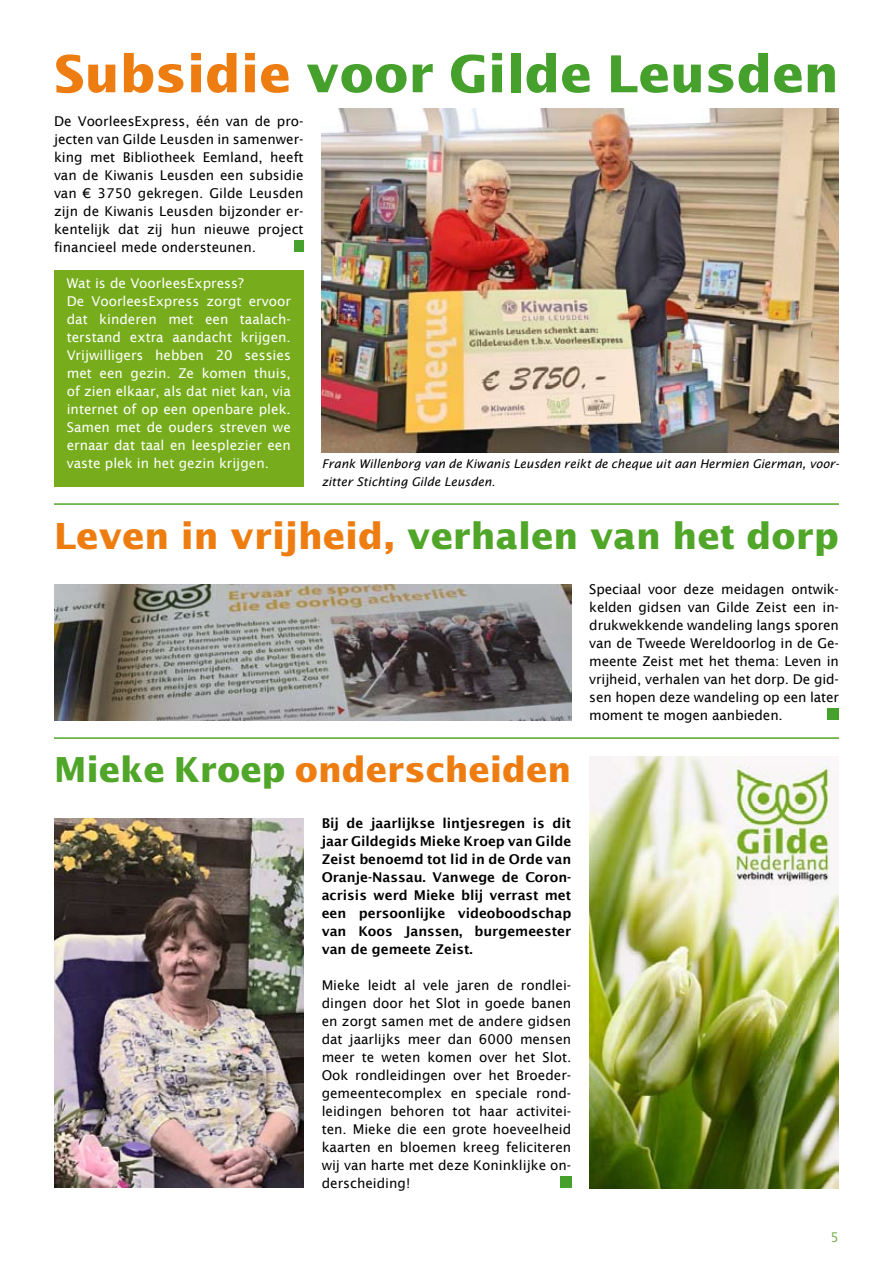
<style>
.page{position:relative;width:893px;height:1263px;background:#fff}
.page>*{position:absolute;margin:0;border:0;box-sizing:border-box;transform-origin:0 0}
.t1{font:700 51px "Lucida Sans";color:#45a12b}
.t2{font:700 36px "Lucida Sans";color:#50a629}
.t3{font:700 34.5px "Lucida Sans";color:#ee7d11}
.t4{font:13.5px/18px "Lucida Sans";color:#000;text-align:justify}
.t5{font:13.5px/18px "Lucida Sans";color:#fff}
.t6{font:600 13.5px/18px "Lucida Sans";color:#000;text-align:justify}
.t7{font:italic 12px/18px "Lucida Sans";color:#000}
.s1{color:#ee7d11}
.s2{color:#50a629}
</style>
<div class="page">
<div style="left:294px;top:240px;width:10px;height:12px;background:#45a12b"></div>
<div style="left:560px;top:1176px;width:11px;height:12px;background:#45a12b"></div>
<img style="left:322px;top:108px;width:517px;height:344px">
<div style="left:54px;top:270px;width:250px;height:216px;background:#77ad1c"></div>
<img style="left:54px;top:585px;width:517px;height:135px">
<hr style="left:54px;top:503px;width:785px;height:2px;background:#50a629">
<hr style="left:54px;top:737px;width:785px;height:2px;background:#50a629">
<img style="left:54px;top:818px;width:250px;height:369px">
<div style="left:827px;top:708px;width:12px;height:12px;background:#45a12b"></div>
<img style="left:589px;top:757px;width:250px;height:431px">
<h1 class="t1" style="left:54px;top:45px;width:786px"><span class="s1">Subsidie</span> voor Gilde Leusden</h1>
<p class="t4" style="left:54px;top:112px;width:251px">De VoorleesExpress, één van de pro&shy;jecten van Gilde Leusden in samenwer&shy;king met Bibliotheek Eemland, heeft van de Kiwanis Leusden een subsidie van € 3750 gekregen. Gilde Leusden zijn de Kiwanis Leusden bijzonder er&shy;kentelijk dat zij hun nieuwe project financieel mede ondersteunen.</p>
<p class="t5" style="left:67px;top:274px;width:226px">Wat is de VoorleesExpress?<br>De VoorleesExpress zorgt ervoor dat kinderen met een taalach&shy;terstand extra aandacht krijgen.<br>Vrijwilligers hebben 20 sessies met een gezin. Ze komen thuis, of zien elkaar, als dat niet kan, via internet of op een openbare plek.<br>Samen met de ouders streven we ernaar dat taal en leesplezier een vaste plek in het gezin krijgen.</p>
<p class="t7" style="left:322px;top:455px;width:519px">Frank Willenborg van de Kiwanis Leusden reikt de cheque uit aan Hermien Gierman, voor&shy;zitter Stichting Gilde Leusden.</p>
<h2 class="t2" style="left:54px;top:516px;width:786px"><span class="s1">Leven in vrijheid,</span> verhalen van het dorp</h2>
<h3 class="t3" style="left:54px;top:750px;width:519px"><span class="s2">Mieke Kroep</span> onderscheiden</h3>
<p class="t6" style="left:322px;top:814px;width:251px">Bij de jaarlijkse lintjesregen is dit jaar Gildegids Mieke Kroep van Gilde Zeist benoemd tot lid in de Orde van Oranje-Nassau. Vanwege de Coron&shy;acrisis werd Mieke blij verrast met een persoonlijke videoboodschap van Koos Janssen, burgemeester van de gemeete Zeist.</p>
<p class="t4" style="left:322px;top:976px;width:251px">Mieke leidt al vele jaren de rondlei&shy;dingen door het Slot in goede banen en zorgt samen met de andere gidsen dat jaarlijks meer dan 6000 mensen meer te weten komen over het Slot.<br>Ook rondleidingen over het Broeder&shy;gemeentecomplex en speciale rond&shy;leidingen behoren tot haar activitei&shy;ten. Mieke die een grote hoeveelheid kaarten en bloemen kreeg feliciteren wij van harte met deze Koninklijke on&shy;derscheiding!</p>
<p class="t4" style="left:589px;top:580px;width:251px">Speciaal voor deze meidagen ontwik&shy;kelden gidsen van Gilde Zeist een in&shy;drukwekkende wandeling langs sporen van de Tweede Wereldoorlog in de Ge&shy;meente Zeist met het thema: Leven in vrijheid, verhalen van het dorp. De gid&shy;sen hopen deze wandeling op een later moment te mogen aanbieden.</p>
</div>
